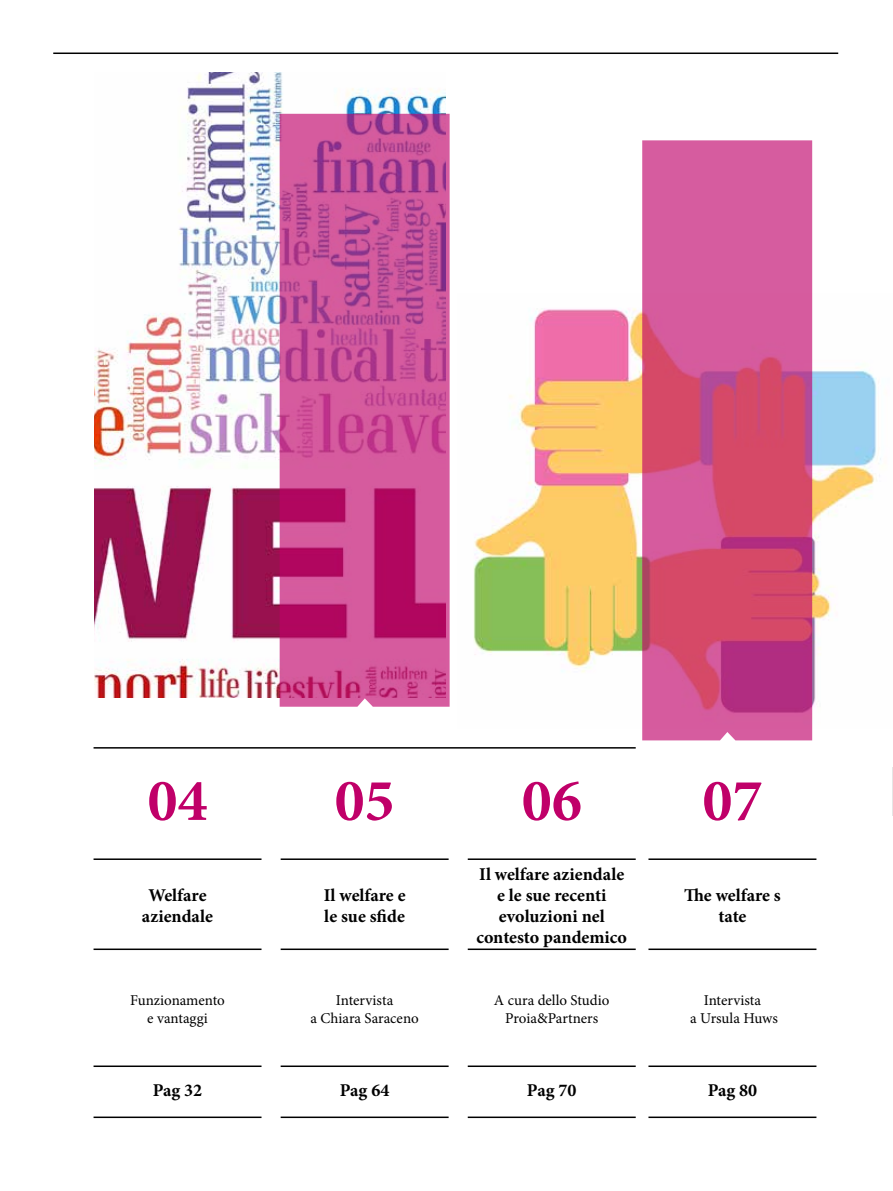
<style>
.page{position:relative;width:893px;height:1191px;background:#fff}
.page>*{position:absolute;margin:0;border:0;box-sizing:border-box;transform-origin:0 0}
.t1{font:700 60px "Minion Pro";color:#c00069}
.t2{font:700 18px/21.3px "Minion Pro";color:#000;text-align:center}
.t3{font:15px/18px "Minion Pro";color:#000;text-align:center}
</style>
<div class="page">
<hr style="left:94px;top:858px;width:167px;height:2px;background:#000">
<hr style="left:94px;top:747px;width:542px;height:1px;background:#000">
<hr style="left:281px;top:858px;width:168px;height:2px;background:#000">
<hr style="left:468px;top:858px;width:168px;height:2px;background:#000">
<hr style="left:648px;top:858px;width:168px;height:2px;background:#000">
<hr style="left:94px;top:948px;width:167px;height:2px;background:#000">
<hr style="left:281px;top:948px;width:168px;height:2px;background:#000">
<hr style="left:468px;top:948px;width:168px;height:2px;background:#000">
<hr style="left:648px;top:948px;width:168px;height:2px;background:#000">
<hr style="left:94px;top:1065px;width:167px;height:2px;background:#000">
<hr style="left:281px;top:1065px;width:168px;height:2px;background:#000">
<hr style="left:468px;top:1065px;width:168px;height:2px;background:#000">
<hr style="left:648px;top:1065px;width:168px;height:2px;background:#000">
<hr style="left:94px;top:1116px;width:167px;height:2px;background:#000">
<hr style="left:281px;top:1116px;width:168px;height:2px;background:#000">
<hr style="left:468px;top:1116px;width:168px;height:2px;background:#000">
<hr style="left:648px;top:1116px;width:168px;height:2px;background:#000">
<img style="left:94px;top:73px;width:352px;height:625px">
<img style="left:473px;top:293px;width:408px;height:435px">
<svg style="left:280px;top:114px;width:170px;height:592px;background:#c64891"></svg>
<svg style="left:642px;top:140px;width:170px;height:600px;background:#d15187"></svg>
<hr style="left:53px;top:53px;width:785px;height:1px;background:#000">
<hr style="left:892px;top:766px;width:1px;height:49px;background:#000">
<h1 class="t1" style="left:148px;top:758px;width:62px">04</h1>
<p class="t2" style="left:142px;top:884px;width:73px">Welfare aziendale</p>
<h1 class="t1" style="left:335px;top:758px;width:62px">05</h1>
<p class="t2" style="left:324px;top:884px;width:83px;text-align:left">Il welfare e le sue sfide</p>
<h1 class="t1" style="left:522px;top:758px;width:61px">06</h1>
<p class="t2" style="left:476px;top:863px;width:152px">Il welfare aziendale e le sue recenti evoluzioni nel contesto pandemico</p>
<h1 class="t1" style="left:702px;top:758px;width:61px">07</h1>
<p class="t2" style="left:684px;top:884px;width:98px">The welfare s tate</p>
<p class="t3" style="left:130px;top:991px;width:96px">Funzionamento e vantaggi</p>
<p class="t3" style="left:310px;top:991px;width:110px">Intervista<br>a Chiara Saraceno</p>
<p class="t3" style="left:494px;top:991px;width:117px">A cura dello Studio<br>Proia&amp;Partners</p>
<p class="t3" style="left:690px;top:991px;width:89px">Intervista<br>a Ursula Huws</p>
<p class="t2" style="left:153px;top:1079px;width:51px">Pag 32</p>
<p class="t2" style="left:340px;top:1079px;width:51px">Pag 64</p>
<p class="t2" style="left:527px;top:1079px;width:51px">Pag 70</p>
<p class="t2" style="left:708px;top:1079px;width:51px">Pag 80</p>
</div>
